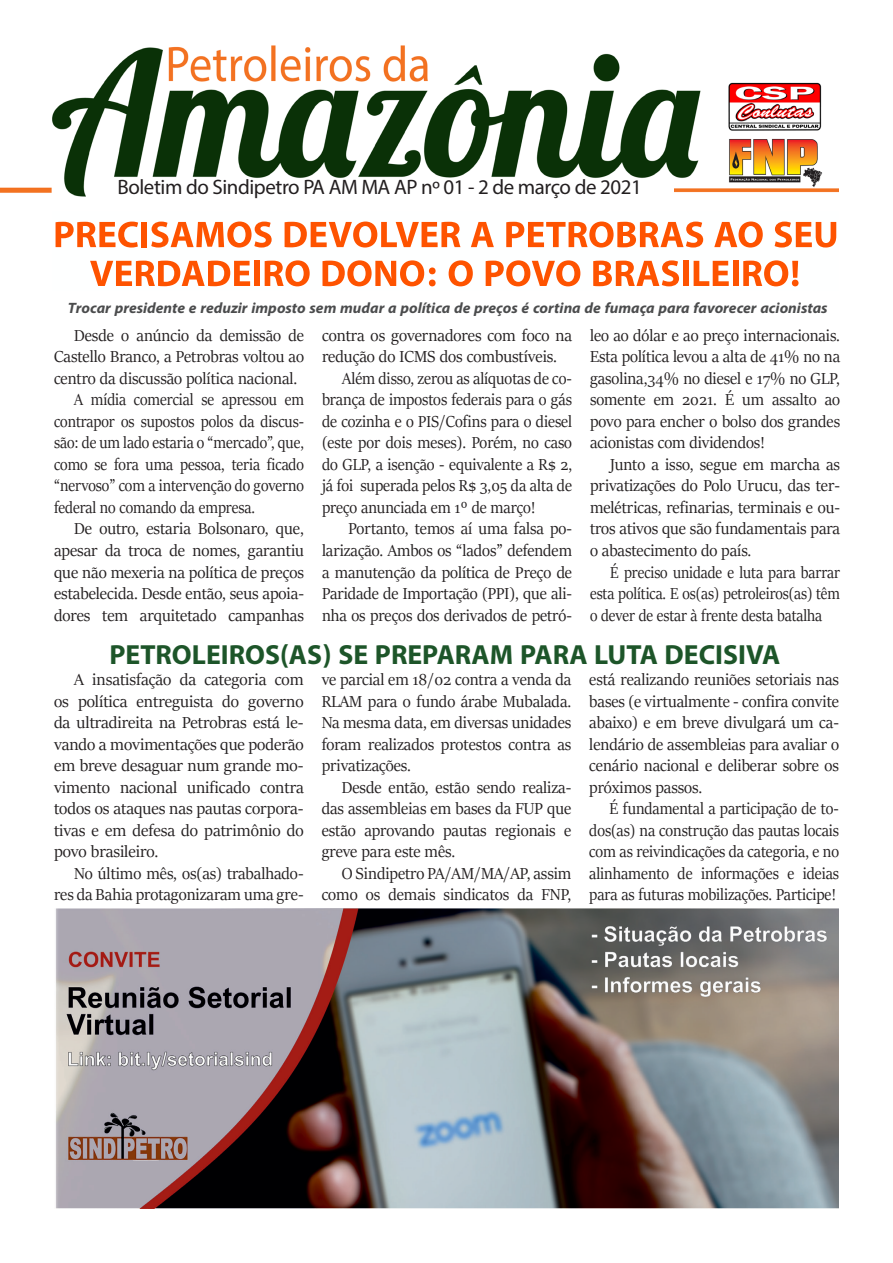
<style>
.page{position:relative;width:893px;height:1263px;background:#fff}
.page>*{position:absolute;margin:0;border:0;box-sizing:border-box;transform-origin:0 0}
.t1{font:700 52.35px/38.8px "Myriad Arabic";color:#fe5300;text-align:center}
.t2{font:700 38.85px "Myriad Arabic";color:#1d5529}
.t3{font:italic 700 21px "Myriad Arabic";color:#4b4c4d}
.t4{font:20.85px "Myriad Pro";letter-spacing:-.02em;color:#231f20}
.t5{font:18px/21.5px "Sitka Banner";color:#231f20;text-align:justify}
.t6{font:18px/21.5px "Sitka Banner";color:#231f20;text-align:justify;scale:.96 1}
.t7{font:18px "Sitka Banner";color:#231f20;scale:.94 1}
.t8{font:18px "Sitka Banner";color:#231f20;scale:.91 1}
.t9{font:18px/21.5px "Sitka Banner";color:#231f20;text-align:justify;scale:.93 1}
.t10{font:18px/21.5px "Sitka Banner";color:#231f20;text-align:justify;scale:.9 1}
</style>
<div class="page">
<img style="left:0;top:45px;width:839px;height:151px">
<div style="left:86px;top:179px;width:587px;height:20px;background:#fff"></div>
<img style="left:55px;top:908px;width:784px;height:301px">
<p class="t4" style="left:117px;top:175px;width:526px">Boletim do Sindipetro PA AM MA AP nº 01 - 2 de março de 2021</p>
<h1 class="t1" style="left:53px;top:210px;width:787px">PRECISAMOS DEVOLVER A PETROBRAS AO SEU<br>VERDADEIRO DONO: O POVO BRASILEIRO!</h1>
<p class="t3" style="left:68px;top:293px;width:761px">Trocar presidente e reduzir imposto sem mudar a política de preços é cortina de fumaça para favorecer acionistas</p>
<p class="t5" style="left:74px;top:324px;width:231px">Desde o anúncio da demissão de</p>
<p class="t5" style="left:54px;top:345px;width:252px">Castello Branco, a Petrobras voltou ao</p>
<p class="t5" style="left:54px;top:367px;width:245px">centro da discussão política nacional.</p>
<p class="t8" style="left:74px;top:387px;width:254px">A mídia comercial se apressou em</p>
<p class="t8" style="left:54px;top:409px;width:276px">contrapor os supostos polos da discus-</p>
<p class="t8" style="left:54px;top:430px;width:276px">são: de um lado estaria o “mercado”, que,</p>
<p class="t8" style="left:54px;top:452px;width:276px">como se fora uma pessoa, teria ficado</p>
<p class="t8" style="left:54px;top:473px;width:276px">“nervoso” com a intervenção do governo</p>
<p class="t8" style="left:54px;top:495px;width:222px">federal no comando da empresa.</p>
<p class="t5" style="left:74px;top:517px;width:231px">De outro, estaria Bolsonaro, que,</p>
<p class="t5" style="left:54px;top:539px;width:251px">apesar da troca de nomes, garantiu</p>
<p class="t5" style="left:54px;top:560px;width:252px">que não mexeria na política de preços</p>
<p class="t5" style="left:54px;top:582px;width:251px">estabelecida. Desde então, seus apoia-</p>
<p class="t5" style="left:54px;top:603px;width:251px">dores tem arquitetado campanhas</p>
<p class="t5" style="left:322px;top:324px;width:252px">contra os governadores com foco na</p>
<p class="t5" style="left:322px;top:345px;width:237px">redução do ICMS dos combustíveis.</p>
<p class="t7" style="left:342px;top:366px;width:246px">Além disso, zerou as alíquotas de co-</p>
<p class="t7" style="left:322px;top:387px;width:267px">brança de impostos federais para o gás</p>
<p class="t7" style="left:322px;top:409px;width:267px">de cozinha e o PIS/Cofins para o diesel</p>
<p class="t7" style="left:322px;top:430px;width:267px">(este por dois meses). Porém, no caso</p>
<p class="t7" style="left:322px;top:452px;width:267px">do GLP, a isenção - equivalente a R$ 2,</p>
<p class="t7" style="left:322px;top:473px;width:267px">já foi superada pelos R$ 3,05 da alta de</p>
<p class="t7" style="left:322px;top:495px;width:229px">preço anunciada em 1º de março!</p>
<p class="t6" style="left:348px;top:517px;width:234px">Portanto, temos aí uma falsa po-</p>
<p class="t6" style="left:322px;top:539px;width:262px">larização. Ambos os “lados” defendem</p>
<p class="t6" style="left:322px;top:560px;width:262px">a manutenção da política de Preço de</p>
<p class="t6" style="left:322px;top:582px;width:262px">Paridade de Importação (PPI), que ali-</p>
<p class="t6" style="left:322px;top:603px;width:262px">nha os preços dos derivados de petró-</p>
<p class="t6" style="left:590px;top:324px;width:262px">leo ao dólar e ao preço internacionais.<br>Esta política levou a alta de 41% no na gasolina,34% no diesel e 17% no GLP, somente em 2021. É um assalto ao povo para encher o bolso dos grandes acionistas com dividendos!</p>
<p class="t5" style="left:590px;top:453px;width:251px;text-indent:20px">Junto a isso, segue em marcha as privatizações do Polo Urucu, das ter&shy;melétricas, refinarias, terminais e ou&shy;tros ativos que são fundamentais para o abastecimento do país.</p>
<p class="t10" style="left:590px;top:560px;width:279px;text-indent:20px">É preciso unidade e luta para barrar esta política. E os(as) petroleiros(as) têm o dever de estar à frente desta batalha</p>
<h2 class="t2" style="left:109px;top:628px;width:673px">PETROLEIROS(AS) SE PREPARAM PARA LUTA DECISIVA</h2>
<p class="t5" style="left:54px;top:668px;width:251px;text-indent:20px">A insatisfação da categoria com os política entreguista do governo da ultradireita na Petrobras está le&shy;vando a movimentações que poderão em breve desaguar num grande mo&shy;vimento nacional unificado contra todos os ataques nas pautas corpora&shy;tivas e em defesa do patrimônio do povo brasileiro.</p>
<p class="t5" style="left:54px;top:862px;width:251px;text-align:right">No último mês, os(as) trabalhado&shy;res da Bahia protagonizaram uma gre-</p>
<p class="t5" style="left:322px;top:668px;width:251px">ve parcial em 18/02 contra a venda da RLAM para o fundo árabe Mubalada.<br>Na mesma data, em diversas unidades foram realizados protestos contra as privatizações.</p>
<p class="t5" style="left:322px;top:776px;width:251px;text-indent:20px">Desde então, estão sendo realiza&shy;das assembleias em bases da FUP que estão aprovando pautas regionais e greve para este mês.</p>
<p class="t5" style="left:322px;top:862px;width:251px;text-align:right">O Sindipetro PA/AM/MA/AP, assim como os demais sindicatos da FNP,</p>
<p class="t5" style="left:589px;top:668px;width:251px">está realizando reuniões setoriais nas bases (e virtualmente - confira convite abaixo) e em breve divulgará um ca&shy;lendário de assembleias para avaliar o cenário nacional e deliberar sobre os próximos passos.</p>
<p class="t9" style="left:589px;top:797px;width:270px;text-indent:20px">É fundamental a participação de to&shy;dos(as) na construção das pautas locais com as reivindicações da categoria, e no alinhamento de informações e ideias para as futuras mobilizações. Participe!</p>
</div>
